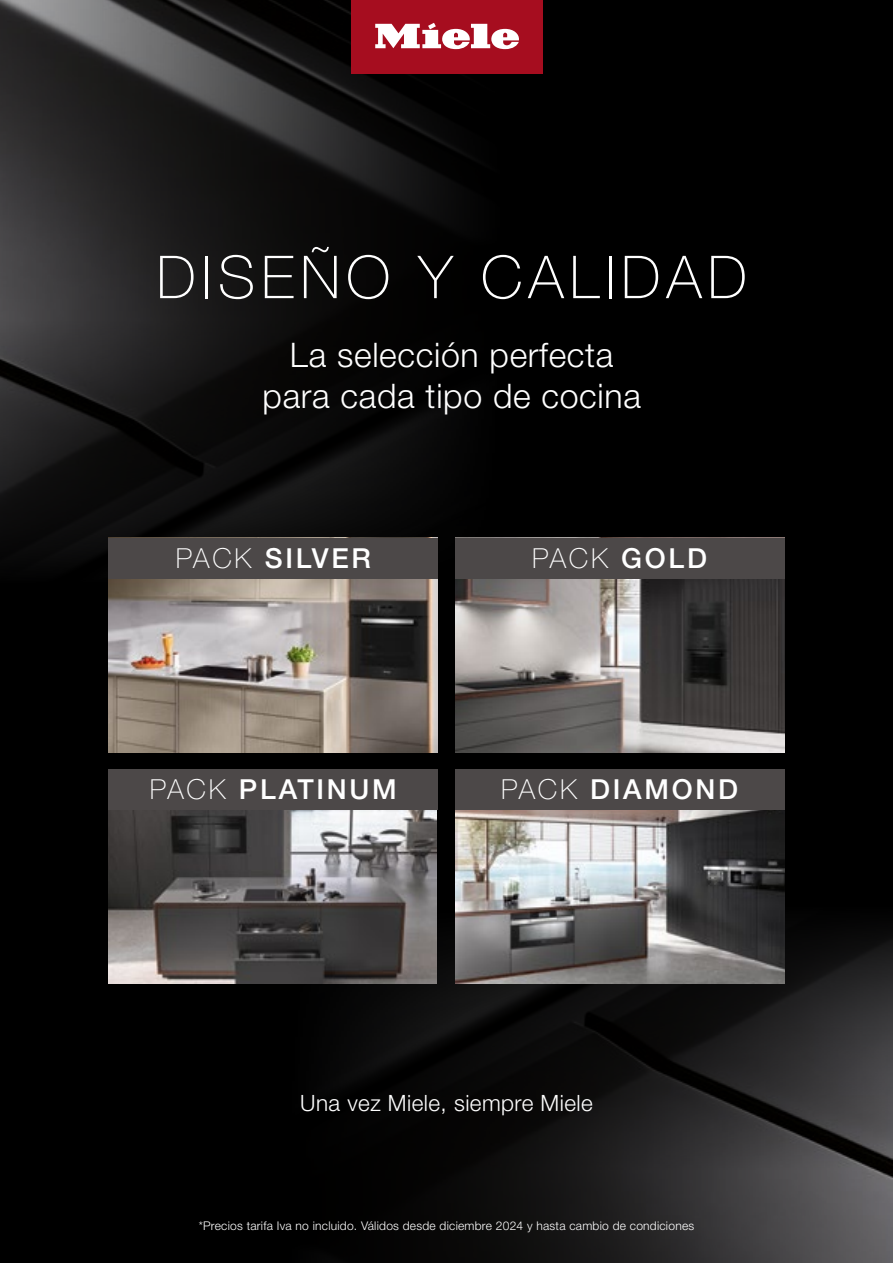
<style>
.page{position:relative;width:893px;height:1263px;background:#000}
.page>*{position:absolute;margin:0;border:0;box-sizing:border-box;transform-origin:0 0}
.t1{font:100 59.25px "Helvetica Neue LT Std";letter-spacing:.1em;color:#fff}
.t2{font:300 33.9px/40.7px "Helvetica Neue LT Std";letter-spacing:.02em;color:#fff;text-align:center}
.t3{font:500 27.6px "Helvetica Neue LT Std";letter-spacing:.1em;color:#fff}
.t4{font:100 27.6px "Helvetica Neue LT Std";color:#fff}
.t5{font:300 22.5px "Helvetica Neue LT Std";letter-spacing:.02em;color:#fff}
.t6{font:300 12px "Helvetica Neue LT Std";letter-spacing:.02em;color:#fff}
.s1{font-weight:100}
.s2{font-weight:500}
</style>
<div class="page">
<img style="left:0;top:0;width:785px;height:586px">
<img style="left:108px;top:903px;width:785px;height:360px">
<div style="left:351px;top:0;width:191px;height:73px;background:#a60d1f"></div>
<svg style="left:375px;top:23px;width:144px;height:26px"></svg>
<img style="left:109px;top:809px;width:328px;height:175px">
<img style="left:455px;top:809px;width:329px;height:175px">
<div style="left:109px;top:769px;width:329px;height:40px;background:#4c4848"></div>
<div style="left:455px;top:769px;width:329px;height:40px;background:#4c4848"></div>
<img style="left:455px;top:578px;width:329px;height:174px">
<div style="left:455px;top:538px;width:329px;height:40px;background:#4c4848"></div>
<img style="left:109px;top:578px;width:329px;height:174px">
<div style="left:109px;top:538px;width:329px;height:40px;background:#4c4848"></div>
<h1 class="t1" style="left:156px;top:243px;width:592px">DISEÑO Y CALIDAD</h1>
<h2 class="t2" style="left:263px;top:334px;width:380px">La selección perfecta para cada tipo de cocina</h2>
<h3 class="t3" style="left:176px;top:542px;width:197px"><span class="s1">PACK</span> SILVER</h3>
<h3 class="t4" style="left:532px;top:542px;width:176px">PACK <span class="s2">GOLD</span></h3>
<h3 class="t3" style="left:150px;top:773px;width:248px"><span class="s1">PACK</span> PLATINUM</h3>
<h3 class="t3" style="left:501px;top:773px;width:238px"><span class="s1">PACK</span> DIAMOND</h3>
<h3 class="t5" style="left:300px;top:1089px;width:294px">Una vez Miele, siempre Miele</h3>
<p class="t6" style="left:199px;top:1218px;width:497px">*Precios tarifa Iva no incluido. Válidos desde diciembre 2024 y hasta cambio de condiciones</p>
</div>
